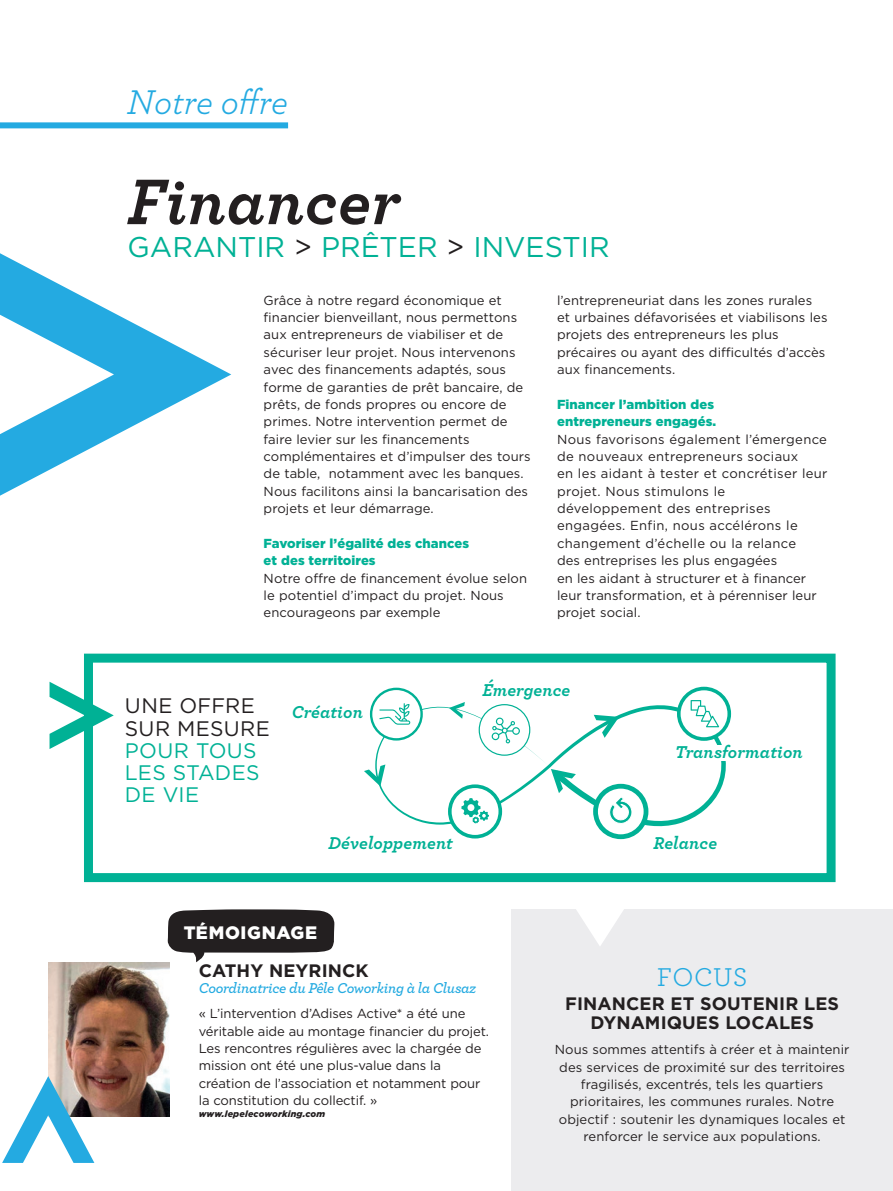
<style>
.page{position:relative;width:893px;height:1191px;background:#fff}
.page>*{position:absolute;margin:0;border:0;box-sizing:border-box;transform-origin:0 0}
.t1{font:italic 700 67.5px "Archer";letter-spacing:.005em;color:#231f20}
.t2{font:italic 36px "Archer";letter-spacing:-.01em;color:#24aae1}
.t3{font:28.5px "Gotham";color:#00b195}
.t4{font:27px "Archer";letter-spacing:.005em;color:#24aae1}
.t5{font:21px/22px "Gotham";letter-spacing:.015em;color:#00b195}
.t6{font:21px/22px "Gotham";letter-spacing:.015em;color:#231f20}
.t7{font:700 18px/18.9px "Gotham";letter-spacing:.005em;color:#231f20;text-align:center}
.t8{font:italic 700 18px "Archer";letter-spacing:.005em;color:#00b195}
.t9{font:900 18px "Gotham HTF";letter-spacing:.035em;color:#fff}
.t10{font:italic 600 15px "Archer";letter-spacing:-.02em;color:#24aae1}
.t11{font:13.05px/17.4px "Gotham";letter-spacing:.005em;color:#231f20}
.t12{font:13.05px/17.4px "Gotham";letter-spacing:.025em;color:#231f20}
.t13{font:900 13.05px/17.4px "Gotham HTF";letter-spacing:.005em;color:#00b195}
.t14{font:italic 900 9px "Gotham";letter-spacing:.02em;color:#231f20}
.s1{color:#231f20}
</style>
<div class="page">
<img style="left:48px;top:962px;width:121px;height:154px">
<div style="left:511px;top:909px;width:382px;height:282px;background:#ececee"></div>
<svg style="left:576px;top:909px;width:48px;height:37px"></svg>
<svg style="left:168px;top:909px;width:166px;height:53px"></svg>
<div style="left:0;top:122px;width:288px;height:6px;background:#24aae1"></div>
<div style="left:84px;top:653px;width:752px;height:229px;border:9px solid #00b195"></div>
<svg style="left:50px;top:681px;width:64px;height:68px"></svg>
<svg style="left:0;top:253px;width:231px;height:243px"></svg>
<svg style="left:375px;top:704px;width:351px;height:122px"></svg>
<div style="left:479px;top:704px;width:51px;height:51px;background:#fff;border-radius:50%"></div>
<div style="left:479px;top:704px;width:51px;height:51px;border:1px solid #00b195;border-radius:50%"></div>
<svg style="left:450px;top:786px;width:50px;height:50px"></svg>
<div style="left:448px;top:784px;width:54px;height:54px;border:4px solid #00b195;border-radius:50%"></div>
<svg style="left:679px;top:688px;width:50px;height:51px"></svg>
<div style="left:677px;top:686px;width:54px;height:55px;border:4px solid #00b195;border-radius:50%"></div>
<svg style="left:691px;top:700px;width:28px;height:27px"></svg>
<svg style="left:595px;top:786px;width:51px;height:50px"></svg>
<div style="left:593px;top:784px;width:55px;height:55px;border:5px solid #00b195;border-radius:50%"></div>
<svg style="left:609px;top:795px;width:24px;height:29px"></svg>
<svg style="left:371px;top:689px;width:51px;height:50px"></svg>
<div style="left:370px;top:687px;width:53px;height:53px;border:2px solid #00b195;border-radius:50%"></div>
<svg style="left:379px;top:703px;width:31px;height:21px"></svg>
<svg style="left:461px;top:798px;width:28px;height:25px"></svg>
<svg style="left:491px;top:717px;width:29px;height:26px"></svg>
<svg style="left:449px;top:702px;width:16px;height:16px"></svg>
<svg style="left:364px;top:764px;width:21px;height:22px"></svg>
<svg style="left:594px;top:715px;width:25px;height:23px"></svg>
<svg style="left:551px;top:769px;width:25px;height:24px"></svg>
<div style="left:712px;top:746px;width:30px;height:15px;background:#fff"></div>
<svg style="left:2px;top:1076px;width:92px;height:86px"></svg>
<h2 class="t2" style="left:127px;top:76px;width:163px">Notre offre</h2>
<h1 class="t1" style="left:128px;top:148px;width:274px">Financer</h1>
<h3 class="t3" style="left:128px;top:228px;width:484px">GARANTIR <span class="s1">&gt;</span> PRÊTER <span class="s1">&gt;</span> INVESTIR</h3>
<p class="t11" style="left:264px;top:291px;width:268px">Grâce à notre regard économique et financier bienveillant, nous permettons aux entrepreneurs de viabiliser et de sécuriser leur projet. Nous intervenons avec des financements adaptés, sous forme de garanties de prêt bancaire, de prêts, de fonds propres ou encore de primes. Notre intervention permet de faire levier sur les financements complémentaires et d’impulser des tours de table, notamment avec les banques.<br>Nous facilitons ainsi la bancarisation des projets et leur démarrage.</p>
<p class="t13" style="left:264px;top:534px;width:207px">Favoriser l’égalité des chances et des territoires</p>
<p class="t11" style="left:264px;top:569px;width:265px">Notre offre de financement évolue selon le potentiel d’impact du projet. Nous encourageons par exemple</p>
<p class="t11" style="left:557px;top:291px;width:272px">l’entrepreneuriat dans les zones rurales et urbaines défavorisées et viabilisons les projets des entrepreneurs les plus précaires ou ayant des difficultés d’accès aux financements.</p>
<p class="t13" style="left:557px;top:395px;width:161px">Financer l’ambition des entrepreneurs engagés.</p>
<p class="t12" style="left:557px;top:430px;width:272px">Nous favorisons également l’émergence de nouveaux entrepreneurs sociaux<br>en les aidant à tester et concrétiser leur projet. Nous stimulons le développement des entreprises engagées. Enfin, nous accélérons le changement d’échelle ou la relance<br>des entreprises les plus engagées<br>en les aidant à structurer et à financer leur transformation, et à pérenniser leur projet social.</p>
<h3 class="t6" style="left:125px;top:694px;width:146px">UNE OFFRE<br>SUR MESURE</h3>
<h3 class="t5" style="left:125px;top:738px;width:136px">POUR TOUS<br>LES STADES<br>DE VIE</h3>
<h3 class="t8" style="left:292px;top:697px;width:73px">Création</h3>
<h3 class="t8" style="left:482px;top:676px;width:90px">Émergence</h3>
<h3 class="t8" style="left:675px;top:738px;width:129px">Transformation</h3>
<h3 class="t8" style="left:329px;top:828px;width:126px">Développement</h3>
<h3 class="t8" style="left:653px;top:828px;width:65px">Relance</h3>
<h3 class="t9" style="left:184px;top:922px;width:135px">TÉMOIGNAGE</h3>
<h3 class="t7" style="left:199px;top:960px;width:171px">CATHY NEYRINCK</h3>
<p class="t10" style="left:199px;top:976px;width:279px">Coordinatrice du Pêle Coworking à la Clusaz</p>
<p class="t11" style="left:199px;top:1004px;width:292px">« L’intervention d’Adises Active* a été une véritable aide au montage financier du projet.<br>Les rencontres régulières avec la chargée de mission ont été une plus-value dans la création de l’association et notamment pour la constitution du collectif. »</p>
<p class="t14" style="left:199px;top:1108px;width:128px">www.lepelecoworking.com</p>
<h3 class="t4" style="left:657px;top:958px;width:92px">FOCUS</h3>
<h3 class="t7" style="left:565px;top:993px;width:275px">FINANCER ET SOUTENIR LES<br>DYNAMIQUES LOCALES</h3>
<p class="t11" style="left:555px;top:1040px;width:296px;text-align:center">Nous sommes attentifs à créer et à maintenir des services de proximité sur des territoires fragilisés, excentrés, tels les quartiers prioritaires, les communes rurales. Notre objectif : soutenir les dynamiques locales et renforcer le service aux populations.</p>
</div>
